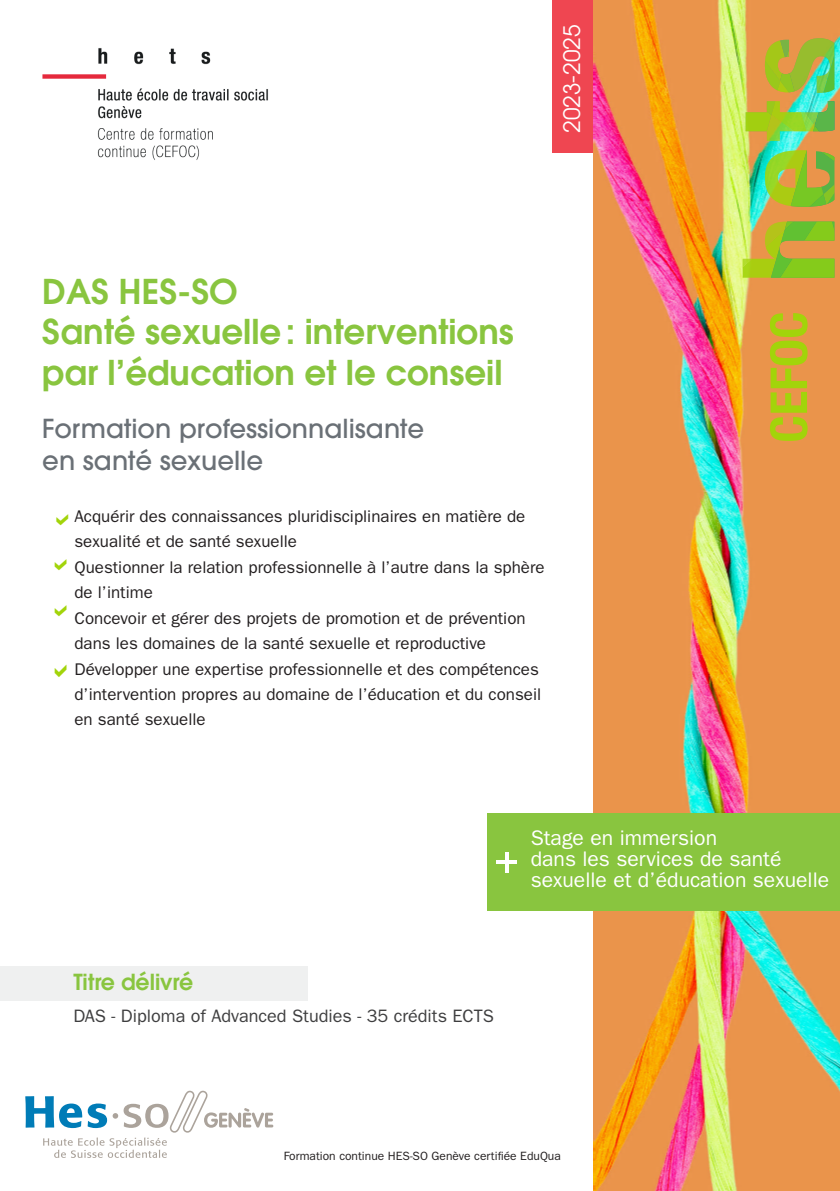
<style>
.page{position:relative;width:840px;height:1191px;background:#fff}
.page>*{position:absolute;margin:0;border:0;box-sizing:border-box;transform-origin:0 0}
.t1{font:700 condensed 51px "Helvetica Neue";color:#a2d40a}
.t2{font:600 34px/40.8px "ITC Avant Garde Std";color:#89c53f}
.t3{font:500 26px "ITC Avant Garde Std";color:#6a7076}
.t4{font:22.6px "ITC Avant Garde Std";color:#fff}
.t5{font:600 22px "ITC Avant Garde Std";color:#89c53f}
.t6{font:21.2px "ITC Franklin Gothic Std";color:#fff}
.t7{font:18px "ITC Franklin Gothic Std";color:#3e3e3f}
.t8{font:17px/25.4px "ITC Franklin Gothic Std";color:#231f20}
.t9{font:12px "ITC Franklin Gothic Std";color:#231f20}
</style>
<div class="page">
<img style="left:592px;top:0;width:247px;height:1191px">
<img style="left:42px;top:48px;width:226px;height:112px">
<div style="left:552px;top:0;width:40px;height:152px;background:#ef4651"></div>
<svg style="left:742px;top:222px;width:91px;height:56px;background:#ab3"></svg>
<svg style="left:764px;top:150px;width:69px;height:57px;background:#99bd3d"></svg>
<svg style="left:745px;top:101px;width:88px;height:40px;background:#96c554"></svg>
<svg style="left:764px;top:38px;width:69px;height:55px;background:#9eb946"></svg>
<div style="left:487px;top:813px;width:352px;height:98px;background:#89c53f"></div>
<svg style="left:505px;top:852px;width:3px;height:20px"></svg>
<hr style="left:496px;top:860px;width:20px;height:4px;background:#fff">
<svg style="left:25px;top:1090px;width:248px;height:68px"></svg>
<div style="left:0;top:966px;width:307px;height:34px;background:#eff0f0"></div>
<p class="t4" style="left:557px;top:133px;width:109px;rotate:-90deg">2023-2025</p>
<p class="t2" style="left:42px;top:270px;width:197px">DAS HES-SO</p>
<p class="t2" style="left:42px;top:311px;width:472px">Santé sexuelle: interventions par l’éducation et le conseil</p>
<p class="t3" style="left:42px;top:411px;width:383px">Formation professionnalisante</p>
<p class="t3" style="left:42px;top:443px;width:222px">en santé sexuelle</p>
<p class="t8" style="left:74px;top:504px;width:452px">Acquérir des connaissances pluridisciplinaires en matière de sexualité et de santé sexuelle</p>
<p class="t8" style="left:74px;top:554px;width:471px">Questionner la relation professionnelle à l’autre dans la sphère de l’intime</p>
<p class="t8" style="left:74px;top:605px;width:452px">Concevoir et gérer des projets de promotion et de prévention dans les domaines de la santé sexuelle et reproductive</p>
<p class="t8" style="left:74px;top:656px;width:468px">Développer une expertise professionnelle et des compétences d’intervention propres au domaine de l’éducation et du conseil en santé sexuelle</p>
<p class="t1" style="left:746px;top:443px;width:133px;rotate:-90deg">CEFOC</p>
<p class="t5" style="left:73px;top:967px;width:121px">Titre délivré</p>
<p class="t7" style="left:73px;top:1005px;width:422px">DAS - Diploma of Advanced Studies - 35 crédits ECTS</p>
<p class="t6" style="left:530px;top:825px;width:188px">Stage en immersion</p>
<p class="t6" style="left:530px;top:846px;width:252px">dans les services de santé</p>
<p class="t6" style="left:530px;top:867px;width:300px">sexuelle et d’éducation sexuelle</p>
<p class="t9" style="left:283px;top:1149px;width:278px">Formation continue HES-SO Genève certifiée EduQua</p>
</div>
